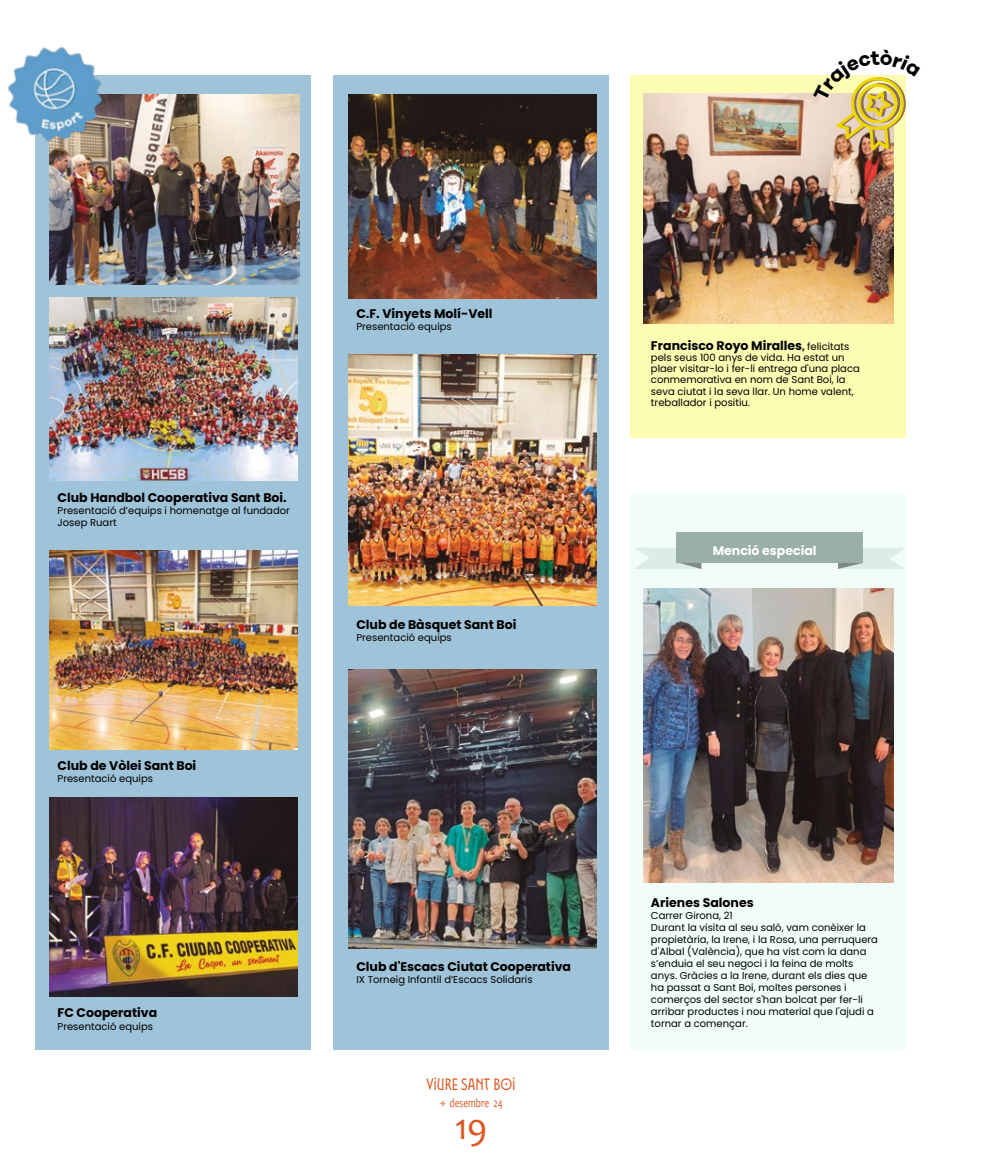
<style>
.page{position:relative;width:993px;height:1170px;background:#fff}
.page>*{position:absolute;margin:0;border:0;box-sizing:border-box;transform-origin:0 0}
.t1{font:37.5px "Candara";color:#db5724}
.t2{font:16.25px "Santboiana Sans";color:#db5724;scale:.9 1}
.t3{font:700 12.5px "Poppins";color:#000}
.t4{font:700 12.5px "Poppins";color:#fff}
.t5{font:12.5px "Candara";color:#db5724;scale:.75 1}
.t6{font:10px/12px "Poppins";color:#000}
.s1{font-size:10px}
.s2{font-weight:400;font-size:10px}
</style>
<div class="page">
<div style="left:333px;top:75px;width:275px;height:974px;background:#9fc3d8"></div>
<div style="left:630px;top:75px;width:275px;height:363px;background:#fcfcb3"></div>
<img style="left:643px;top:94px;width:249px;height:230px">
<div style="left:35px;top:75px;width:276px;height:974px;background:#9fc3d8"></div>
<img style="left:49px;top:94px;width:250px;height:190px">
<img style="left:49px;top:297px;width:248px;height:183px">
<img style="left:49px;top:550px;width:248px;height:199px">
<img style="left:49px;top:798px;width:248px;height:198px">
<img style="left:349px;top:94px;width:247px;height:205px">
<img style="left:349px;top:355px;width:247px;height:250px">
<img style="left:349px;top:669px;width:247px;height:279px">
<img style="left:7px;top:47px;width:109px;height:110px">
<div style="left:630px;top:494px;width:275px;height:555px;background:#f1fdf8"></div>
<div style="left:676px;top:531px;width:186px;height:31px;background:#9aafa5"></div>
<svg style="left:635px;top:548px;width:66px;height:21px"></svg>
<svg style="left:837px;top:547px;width:68px;height:22px"></svg>
<img style="left:643px;top:588px;width:249px;height:294px">
<img style="left:813px;top:75px;width:93px;height:76px">
<p class="t3" style="left:58px;top:490px;width:231px">Club Handbol Cooperativa Sant Boi.</p>
<p class="t6" style="left:58px;top:504px;width:234px">Presentació d’equips i homenatge al fundador<br>Josep Ruart</p>
<p class="t3" style="left:58px;top:758px;width:140px">Club de Vòlei Sant Boi</p>
<p class="t6" style="left:58px;top:772px;width:97px">Presentació equips</p>
<p class="t3" style="left:356px;top:306px;width:138px">C.F. Vinyets Molí-Vell</p>
<p class="t6" style="left:356px;top:321px;width:97px">Presentació equips</p>
<p class="t3" style="left:356px;top:617px;width:161px">Club de Bàsquet Sant Boi</p>
<p class="t6" style="left:356px;top:631px;width:97px">Presentació equips</p>
<p class="t3" style="left:58px;top:1005px;width:101px">FC Cooperativa</p>
<p class="t6" style="left:58px;top:1019px;width:97px">Presentació equips</p>
<p class="t3" style="left:356px;top:959px;width:216px">Club d'Escacs Ciutat Cooperativa</p>
<p class="t6" style="left:356px;top:973px;width:178px">IX Torneig Infantil d’Escacs Solidaris</p>
<h2 class="t2" style="left:426px;top:1074px;width:101px">VIURE SANT BOI</h2>
<p class="t5" style="left:449px;top:1094px;width:72px">desembre 24</p>
<h1 class="t1" style="left:454px;top:1103px;width:34px">19</h1>
<p class="t3" style="left:650px;top:338px;width:200px">Francisco Royo Miralles<span class="s1">,</span> <span class="s2">felicitats</span></p>
<p class="t6" style="left:650px;top:352px;width:210px;line-height:11.2px">pels seus 100 anys de vida. Ha estat un plaer visitar-lo i fer-li entrega d'una placa conmemorativa en nom de Sant Boi, la seva ciutat i la seva llar. Un home valent, treballador i positiu.</p>
<p class="t4" style="left:712px;top:543px;width:105px">Menció especial</p>
<p class="t3" style="left:650px;top:895px;width:104px">Arienes Salones</p>
<p class="t6" style="left:650px;top:909px;width:228px">Carrer Girona, 21<br>Durant la visita al seu saló, vam conèixer la propietària, la Irene, i la Rosa, una perruquera d'Albal (València), que ha vist com la dana s’enduia el seu negoci i la feina de molts anys. Gràcies a la Irene, durant els dies que ha passat a Sant Boi, moltes persones i comerços del sector s'han bolcat per fer-li arribar productes i nou material que l'ajudi a tornar a començar.</p>
</div>
